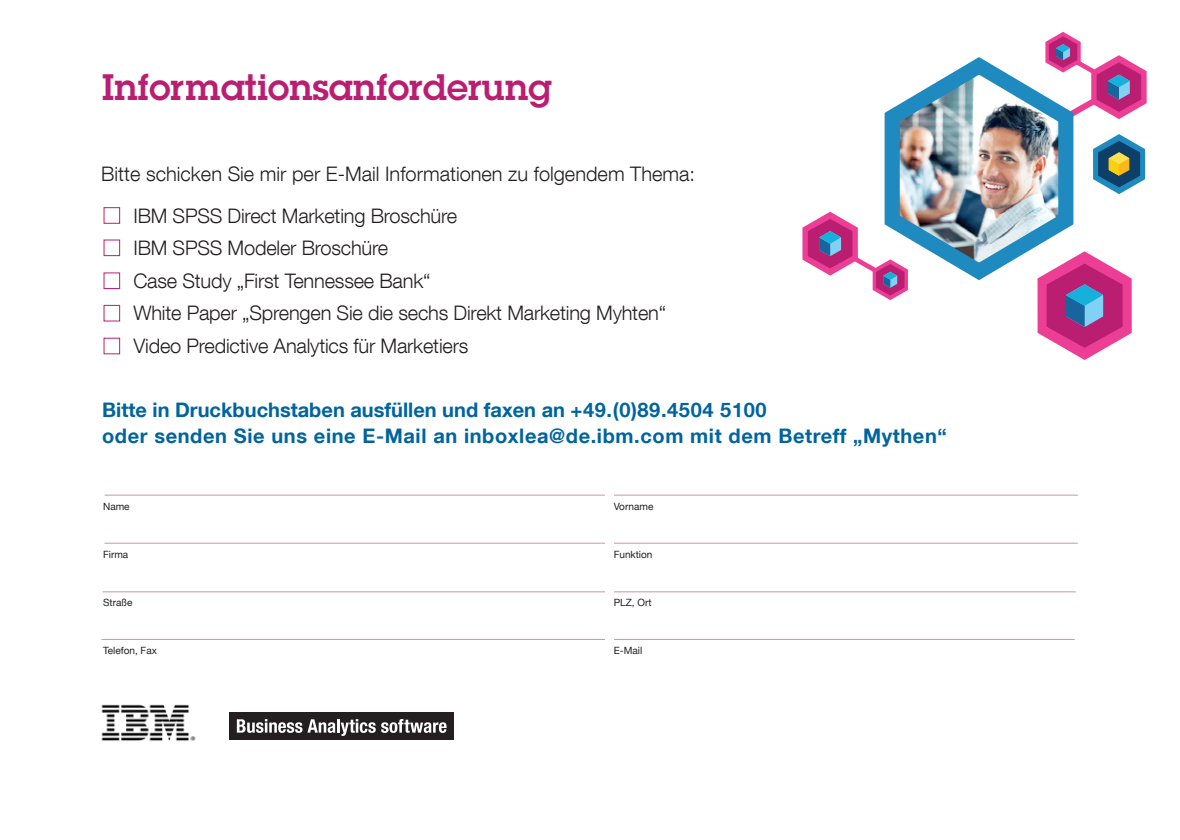
<style>
.page{position:relative;width:1180px;height:840px;background:#fff}
.page>*{position:absolute;margin:0;border:0;box-sizing:border-box;transform-origin:0 0}
.t1{font:600 36px "Lubalin Graph Std";letter-spacing:.005em;color:#ba1e71}
.t2{font:300 20px/32.6px "Helvetica Neue LT Com";letter-spacing:-.01em;color:#231f20}
.t3{font:700 20px/26px "Helvetica Neue LT Com";letter-spacing:.03em;color:#00649e}
.t4{font:10px "Helvetica Neue";color:#231f20}
</style>
<div class="page">
<div style="left:103px;top:207px;width:17px;height:17px;border:1px solid #ba1e71"></div>
<div style="left:103px;top:272px;width:17px;height:17px;border:1px solid #ba1e71"></div>
<div style="left:103px;top:239px;width:17px;height:17px;border:1px solid #ba1e71"></div>
<div style="left:229px;top:711px;width:225px;height:28px;background:#231f20"></div>
<svg style="left:237px;top:719px;width:209px;height:16px"></svg>
<img style="left:101px;top:704px;width:95px;height:37px">
<hr style="left:105px;top:494px;width:972px;height:1px;background:#d590aa">
<hr style="left:104px;top:542px;width:973px;height:1px;background:#d590aa">
<hr style="left:102px;top:591px;width:973px;height:1px;background:#d590aa">
<hr style="left:101px;top:638px;width:973px;height:1px;background:#d590aa">
<div style="left:605px;top:488px;width:9px;height:170px;background:#fff"></div>
<svg style="left:1093px;top:134px;width:51px;height:60px"></svg>
<img style="left:884px;top:57px;width:190px;height:232px">
<svg style="left:1037px;top:251px;width:94px;height:109px"></svg>
<div style="left:103px;top:305px;width:17px;height:16px;border:1px solid #ba1e71"></div>
<svg style="left:802px;top:211px;width:105px;height:89px"></svg>
<svg style="left:1045px;top:32px;width:101px;height:92px"></svg>
<h1 class="t1" style="left:102px;top:63px;width:451px">Informationsanforderung</h1>
<p class="t2" style="left:101px;top:157px;width:595px">Bitte schicken Sie mir per E-Mail Informationen zu folgendem Thema:</p>
<p class="t2" style="left:133px;top:198px;width:534px">IBM SPSS Direct Marketing Broschüre<br>IBM SPSS Modeler Broschüre<br>Case Study „First Tennessee Bank“<br>White Paper „Sprengen Sie die sechs Direkt Marketing Myhten“ Video Predictive Analytics für Marketiers</p>
<p class="t3" style="left:102px;top:395px;width:846px">Bitte in Druckbuchstaben ausfüllen und faxen an +49.(0)89.4504 5100<br>oder senden Sie uns eine E-Mail an inboxlea@de.ibm.com mit dem Betreff „Mythen“</p>
<p class="t4" style="left:103px;top:497px;width:28px">Name</p>
<p class="t4" style="left:613px;top:497px;width:41px">Vorname</p>
<p class="t4" style="left:103px;top:545px;width:27px">Firma</p>
<p class="t4" style="left:613px;top:545px;width:40px">Funktion</p>
<p class="t4" style="left:103px;top:593px;width:31px">Straße</p>
<p class="t4" style="left:613px;top:593px;width:39px">PLZ, Ort</p>
<p class="t4" style="left:103px;top:641px;width:55px">Telefon, Fax</p>
<p class="t4" style="left:613px;top:641px;width:30px">E-Mail</p>
</div>
